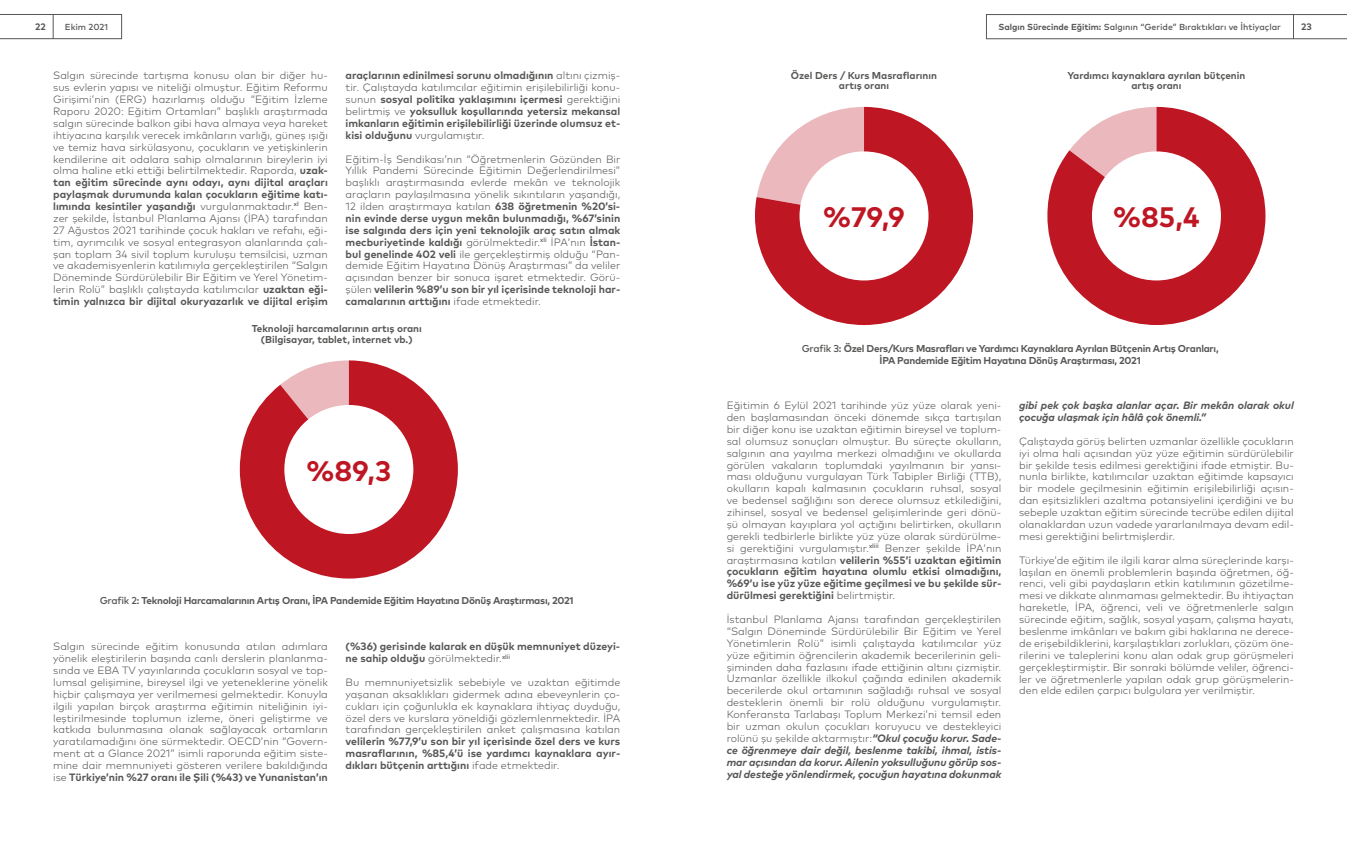
<style>
.page{position:relative;width:1347px;height:851px;background:#fff}
.page>*{position:absolute;margin:0;border:0;box-sizing:border-box;transform-origin:0 0}
.t1{font:700 28.12px "Mark Pro";color:#be1622}
.t2{font:300 10.62px/11.9px "Mark Pro";color:#575756;text-align:justify}
.t3{font:700 10.62px/11.9px "Mark Pro";color:#575756;text-align:justify}
.t4{font:italic 700 10.62px/11.9px "Mark Pro";color:#575756}
.t5{font:700 10px/12px "Mark Pro";letter-spacing:-.025em;color:#575756;text-align:center}
.t6{font:700 10px/10.4px "Mark Pro";color:#575756;text-align:center}
.t7{font:700 9.38px "Mark Pro";color:#575756}
.t8{font:500 8.75px "Mark Pro";color:#575756}
.s1{font-weight:700}
.s2{font-weight:300}
.s3{font-weight:500}
.s4{font-weight:700;font-style:italic}
</style>
<div class="page">
<svg style="left:986px;top:14px;width:360px;height:25px"></svg>
<svg style="left:0;top:14px;width:122px;height:25px"></svg>
<svg style="left:240px;top:360px;width:218px;height:218px;fill:#be1622"></svg>
<div style="left:284px;top:405px;width:129px;height:129px;background:#fff;border-radius:50%"></div>
<svg style="left:755px;top:107px;width:218px;height:218px;fill:#be1622"></svg>
<div style="left:799px;top:151px;width:129px;height:129px;background:#fff;border-radius:50%"></div>
<svg style="left:1047px;top:107px;width:218px;height:218px;fill:#be1622"></svg>
<div style="left:1092px;top:151px;width:128px;height:129px;background:#fff;border-radius:50%"></div>
<p class="t7" style="left:35px;top:19px;width:12px">22</p>
<p class="t8" style="left:65px;top:20px;width:45px">Ekim 2021</p>
<p class="t8" style="left:998px;top:20px;width:284px"><span class="s1">Salgın Sürecinde Eğitim:</span> Salgının “Geride” Bıraktıkları ve İhtiyaçlar</p>
<p class="t7" style="left:1301px;top:19px;width:12px">23</p>
<p class="t2" style="left:53px;top:69px;width:276px">Salgın sürecinde tartışma konusu olan bir diğer hu&shy;sus evlerin yapısı ve niteliği olmuştur. Eğitim Reformu Girişimi’nin (ERG) hazırlamış olduğu “Eğitim İzleme Raporu 2020: Eğitim Ortamları” başlıklı araştırmada salgın sürecinde balkon gibi hava almaya veya hareket ihtiyacına karşılık verecek imkânların varlığı, güneş ışığı ve temiz hava sirkülasyonu, çocukların ve yetişkinlerin kendilerine ait odalara sahip olmalarının bireylerin iyi olma haline etki ettiği belirtilmektedir. Raporda, <span class="s1">uzak&shy;tan eğitim sürecinde aynı odayı, aynı dijital araçları paylaşmak durumunda kalan çocukların eğitime katı&shy;lımında kesintiler yaşandığı</span> vurgulanmaktadır.<sup>xl</sup> Ben&shy;zer şekilde, İstanbul Planlama Ajansı (İPA) tarafından 27 Ağustos 2021 tarihinde çocuk hakları ve refahı, eği&shy;tim, ayrımcılık ve sosyal entegrasyon alanlarında çalı&shy;şan toplam 34 sivil toplum kuruluşu temsilcisi, uzman ve akademisyenlerin katılımıyla gerçekleştirilen “Salgın Döneminde Sürdürülebilir Bir Eğitim ve Yerel Yönetim&shy;lerin Rolü” başlıklı çalıştayda katılımcılar <span class="s1">uzaktan eği&shy;timin yalnızca bir dijital okuryazarlık ve dijital erişim</span></p>
<p class="t3" style="left:345px;top:69px;width:276px">araçlarının edinilmesi sorunu olmadığının <span class="s2">altını çizmiş&shy;tir. Çalıştayda katılımcılar eğitimin erişilebilirliği konu&shy;sunun</span> sosyal politika yaklaşımını içermesi <span class="s2">gerektiğini belirtmiş ve</span> yoksulluk koşullarında yetersiz mekansal imkanların eğitimin erişilebilirliği üzerinde olumsuz et&shy;kisi olduğunu <span class="s2">vurgulamıştır.</span></p>
<p class="t6" style="left:791px;top:69px;width:148px">Özel Ders / Kurs Masraflarının artış oranı</p>
<p class="t6" style="left:1067px;top:69px;width:179px">Yardımcı kaynaklara ayrılan bütçenin artış oranı</p>
<p class="t2" style="left:345px;top:152px;width:276px">Eğitim-İş Sendikası’nın “Öğretmenlerin Gözünden Bir Yıllık Pandemi Sürecinde Eğitimin Değerlendirilmesi” başlıklı araştırmasında evlerde mekân ve teknolojik araçların paylaşılmasına yönelik sıkıntıların yaşandığı, 12 ilden araştırmaya katılan <span class="s1">638 öğretmenin %20’si&shy;nin evinde derse uygun mekân bulunmadığı, %67’sinin ise salgında ders için yeni teknolojik araç satın almak mecburiyetinde kaldığı</span> görülmektedir.<sup>xli</sup> İPA’nın <span class="s1">İstan&shy;bul genelinde 402 veli</span> ile gerçekleştirmiş olduğu “Pan&shy;demide Eğitim Hayatına Dönüş Araştırması” da veliler açısından benzer bir sonuca işaret etmektedir. Görü&shy;şülen <span class="s1">velilerin %89’u son bir yıl içerisinde teknoloji har&shy;camalarının arttığını</span> ifade etmektedir.</p>
<h1 class="t1" style="left:823px;top:196px;width:83px">%79,9</h1>
<h1 class="t1" style="left:1113px;top:196px;width:88px">%85,4</h1>
<p class="t6" style="left:252px;top:323px;width:172px">Teknoloji harcamalarının artış oranı (Bilgisayar, tablet, internet vb.)</p>
<h1 class="t1" style="left:306px;top:449px;width:86px">%89,3</h1>
<p class="t5" style="left:100px;top:594px;width:475px"><span class="s3">Grafik 2:</span> Teknoloji Harcamalarının Artış Oranı, İPA Pandemide Eğitim Hayatına Dönüş Araştırması, 2021</p>
<p class="t2" style="left:53px;top:639px;width:276px">Salgın sürecinde eğitim konusunda atılan adımlara yönelik eleştirilerin başında canlı derslerin planlanma&shy;sında ve EBA TV yayınlarında çocukların sosyal ve top&shy;lumsal gelişimine, bireysel ilgi ve yeteneklerine yönelik hiçbir çalışmaya yer verilmemesi gelmektedir. Konuyla ilgili yapılan birçok araştırma eğitimin niteliğinin iyi&shy;leştirilmesinde toplumun izleme, öneri geliştirme ve katkıda bulunmasına olanak sağlayacak ortamların yaratılamadığını öne sürmektedir. OECD’nin “Govern&shy;ment at a Glance 2021” isimli raporunda eğitim siste&shy;mine dair memnuniyeti gösteren verilere bakıldığında ise <span class="s1">Türkiye’nin %27 oranı ile Şili (%43) ve Yunanistan’ın</span></p>
<p class="t3" style="left:345px;top:639px;width:276px">(%36) gerisinde kalarak en düşük memnuniyet düzeyi&shy;ne sahip olduğu <span class="s2">görülmektedir.</span><sup>xlii</sup></p>
<p class="t2" style="left:345px;top:675px;width:276px">Bu memnuniyetsizlik sebebiyle ve uzaktan eğitimde yaşanan aksaklıkları gidermek adına ebeveynlerin ço&shy;cukları için çoğunlukla ek kaynaklara ihtiyaç duyduğu, özel ders ve kurslara yöneldiği gözlemlenmektedir. İPA tarafından gerçekleştirilen anket çalışmasına katılan</p>
<p class="t3" style="left:345px;top:734px;width:276px">velilerin %77,9’u son bir yıl içerisinde özel ders ve kurs masraflarının, %85,4’ü ise yardımcı kaynaklara ayır&shy;dıkları bütçenin arttığını <span class="s2">ifade etmektedir.</span></p>
<p class="t5" style="left:801px;top:342px;width:418px"><span class="s3">Grafik 3:</span> Özel Ders/Kurs Masrafları ve Yardımcı Kaynaklara Ayrılan Bütçenin Artış Oranları,<br>İPA Pandemide Eğitim Hayatına Dönüş Araştırması, 2021</p>
<p class="t2" style="left:726px;top:398px;width:276px">Eğitimin 6 Eylül 2021 tarihinde yüz yüze olarak yeni&shy;den başlamasından önceki dönemde sıkça tartışılan bir diğer konu ise uzaktan eğitimin bireysel ve toplum&shy;sal olumsuz sonuçları olmuştur. Bu süreçte okulların, salgının ana yayılma merkezi olmadığını ve okullarda görülen vakaların toplumdaki yayılmanın bir yansı&shy;ması olduğunu vurgulayan Türk Tabipler Birliği (TTB), okulların kapalı kalmasının çocukların ruhsal, sosyal ve bedensel sağlığını son derece olumsuz etkilediğini, zihinsel, sosyal ve bedensel gelişimlerinde geri dönü&shy;şü olmayan kayıplara yol açtığını belirtirken, okulların gerekli tedbirlerle birlikte yüz yüze olarak sürdürülme&shy;si gerektiğini vurgulamıştır.<sup>xliii</sup> Benzer şekilde İPA’nın araştırmasına katılan <span class="s1">velilerin %55’i uzaktan eğitimin çocukların eğitim hayatına olumlu etkisi olmadığını, %69’u ise yüz yüze eğitime geçilmesi ve bu şekilde sür&shy;dürülmesi gerektiğini</span> belirtmiştir.</p>
<p class="t2" style="left:726px;top:612px;width:276px">İstanbul Planlama Ajansı tarafından gerçekleştirilen “Salgın Döneminde Sürdürülebilir Bir Eğitim ve Yerel Yönetimlerin Rolü” isimli çalıştayda katılımcılar yüz yüze eğitimin öğrencilerin akademik becerilerinin geli&shy;şiminden daha fazlasını ifade ettiğinin altını çizmiştir.<br>Uzmanlar özellikle ilkokul çağında edinilen akademik becerilerde okul ortamının sağladığı ruhsal ve sosyal desteklerin önemli bir rolü olduğunu vurgulamıştır.<br>Konferansta Tarlabaşı Toplum Merkezi’ni temsil eden bir uzman okulun çocukları koruyucu ve destekleyici rolünü şu şekilde aktarmıştır:<span class="s4">“Okul çocuğu korur. Sade&shy;ce öğrenmeye dair değil, beslenme takibi, ihmal, istis&shy;mar açısından da korur. Ailenin yoksulluğunu görüp sos&shy;yal desteğe yönlendirmek, çocuğun hayatına dokunmak</span></p>
<p class="t4" style="left:1019px;top:398px;width:276px">gibi pek çok başka alanlar açar. Bir mekân olarak okul çocuğa ulaşmak için hâlâ çok önemli.”</p>
<p class="t2" style="left:1019px;top:434px;width:276px">Çalıştayda görüş belirten uzmanlar özellikle çocukların iyi olma hali açısından yüz yüze eğitimin sürdürülebilir bir şekilde tesis edilmesi gerektiğini ifade etmiştir. Bu&shy;nunla birlikte, katılımcılar uzaktan eğitimde kapsayıcı bir modele geçilmesinin eğitimin erişilebilirliği açısın&shy;dan eşitsizlikleri azaltma potansiyelini içerdiğini ve bu sebeple uzaktan eğitim sürecinde tecrübe edilen dijital olanaklardan uzun vadede yararlanılmaya devam edil&shy;mesi gerektiğini belirtmişlerdir.</p>
<p class="t2" style="left:1019px;top:553px;width:276px">Türkiye’de eğitim ile ilgili karar alma süreçlerinde karşı&shy;laşılan en önemli problemlerin başında öğretmen, öğ&shy;renci, veli gibi paydaşların etkin katılımının gözetilme&shy;mesi ve dikkate alınmaması gelmektedir. Bu ihtiyaçtan hareketle, İPA, öğrenci, veli ve öğretmenlerle salgın sürecinde eğitim, sağlık, sosyal yaşam, çalışma hayatı, beslenme imkânları ve bakım gibi haklarına ne derece&shy;de erişebildiklerini, karşılaştıkları zorlukları, çözüm öne&shy;rilerini ve taleplerini konu alan odak grup görüşmeleri gerçekleştirmiştir. Bir sonraki bölümde veliler, öğrenci&shy;ler ve öğretmenlerle yapılan odak grup görüşmelerin&shy;den elde edilen çarpıcı bulgulara yer verilmiştir.</p>
</div>
